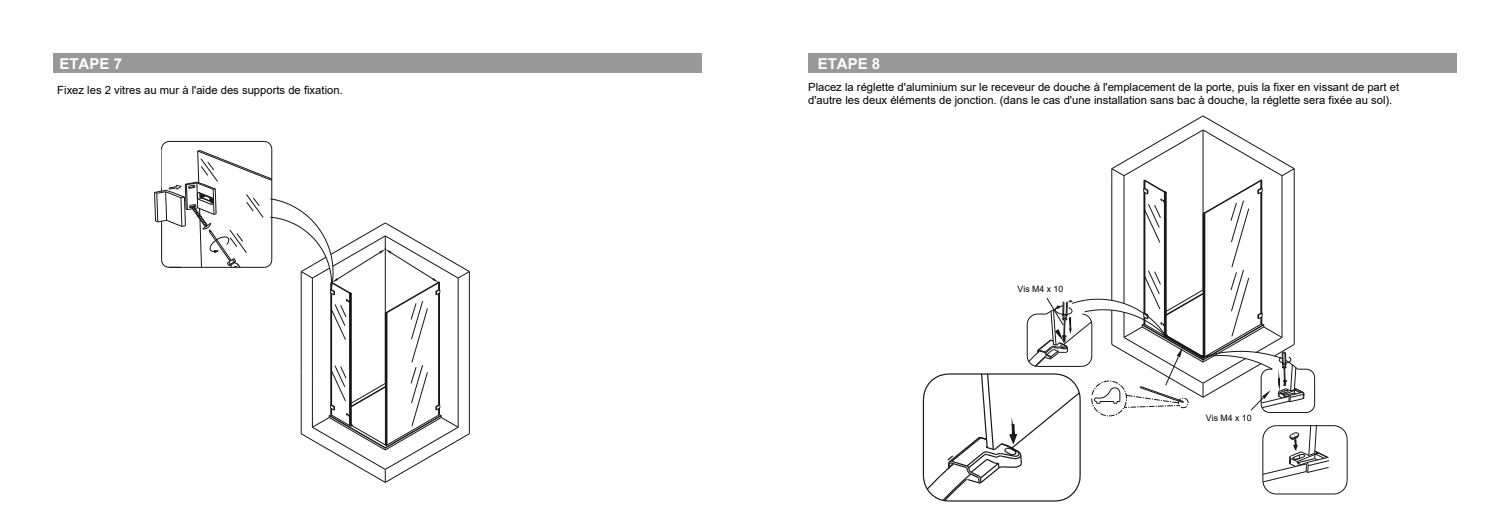
<style>
.page{position:relative;width:1510px;height:527px;background:#fff}
.page>*{position:absolute;margin:0;border:0;box-sizing:border-box;transform-origin:0 0}
.t1{font:700 15px "Arial";color:#fff}
.t2{font:11.25px/13.5px "Arial";color:#000}
.t3{font:8.75px "Arial";color:#000}
.s1{font-style:inherit}
</style>
<div class="page">
<div style="left:53px;top:53px;width:649px;height:20px;background:#999"></div>
<div style="left:808px;top:53px;width:648px;height:20px;background:#999"></div>
<svg style="left:154px;top:141px;width:316px;height:341px"></svg>
<svg style="left:922px;top:115px;width:425px;height:387px"></svg>
<h1 class="t1" style="left:59px;top:53px;width:64px">ETAPE 7</h1>
<h1 class="t1" style="left:817px;top:53px;width:64px">ETAPE 8</h1>
<p class="t2" style="left:57px;top:83px;width:287px">Fixez les 2 vitres au mur à l'aide des supports de fixation.</p>
<p class="t2" style="left:808px;top:80px;width:592px">Placez la réglette d'aluminium sur le receveur de douche à l'emplacement de la porte, puis la fixer en vissant de part et d'autre les deux éléments de jonction. (dans le cas d'une installation sans bac à douche, la réglette sera fixée au sol)<span class="s1">.</span></p>
<p class="t3" style="left:1017px;top:282px;width:47px">Vis M4 x 10</p>
<p class="t3" style="left:1206px;top:411px;width:47px">Vis M4 x 10</p>
</div>
